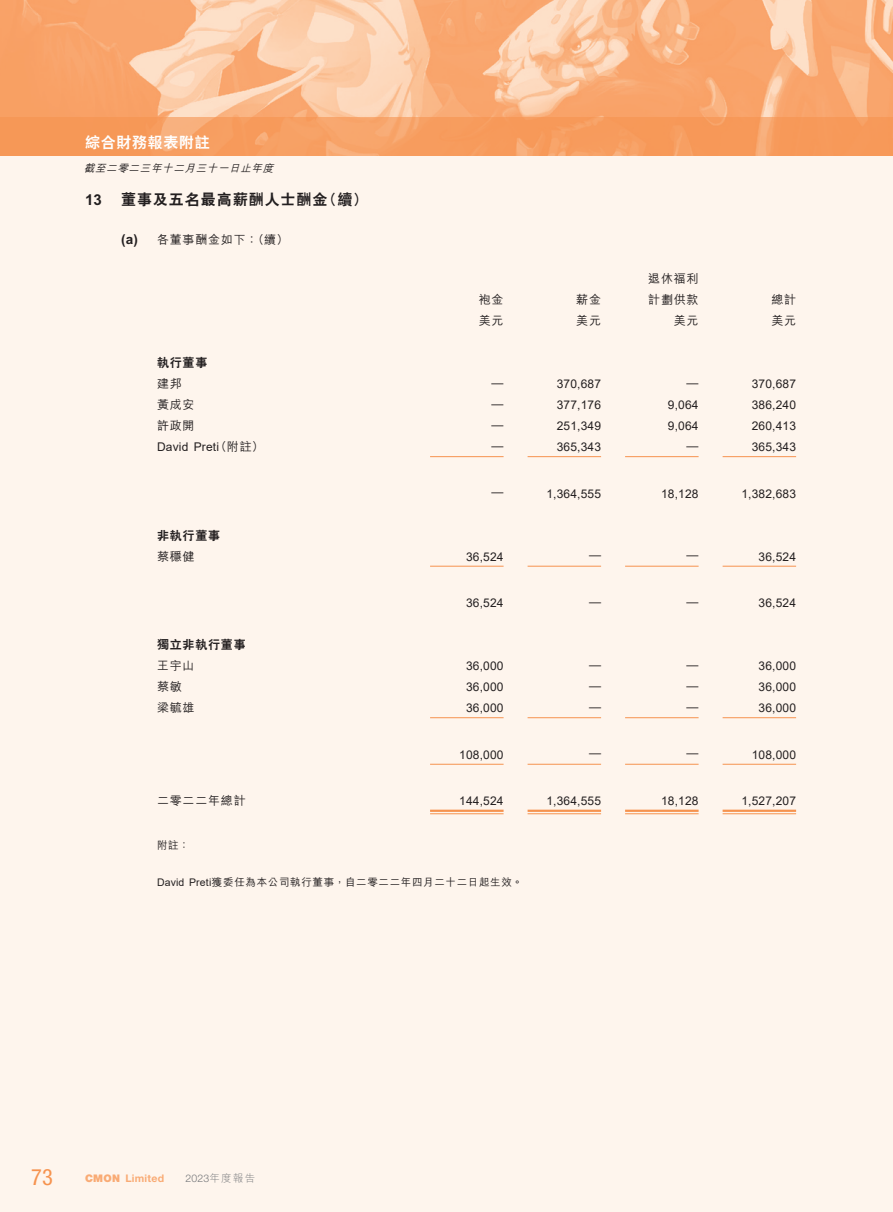
<style>
.page{position:relative;width:893px;height:1212px;background:#fef5ed}
.page>*{position:absolute;margin:0;border:0;box-sizing:border-box;transform-origin:0 0}
.t1{font:condensed 22.5px "Helvetica Neue LT Std";color:#f6934f}
._03_H1{font:800 15px "C Hei 2 HK";letter-spacing:.065em;color:#231f20}
.t2{font:800 15px "C Hei 2 HK";letter-spacing:.045em;color:#fff}
._03_H1-2{font:700 15px "Arial";color:#231f20}
._04___H2{font:700 13.5px "Arial";color:#231f20}
._01_Body_Text{font:12px "Arial";letter-spacing:.015em;color:#231f20}
._15_Table_Stub{font:500 12px "M Hei HK";letter-spacing:.065em;color:#231f20}
._01_Body_Text-2{font:500 12px "M Hei HK";letter-spacing:.065em;color:#231f20}
._15_Table_Stub-2{font:800 12px "C Hei 2 HK";letter-spacing:.065em;color:#231f20}
._04___H2-2{font:500 12px "M Hei HK";letter-spacing:.065em;color:#231f20}
._15_Table_Stub-3{font:12px "Arial";letter-spacing:.015em;color:#231f20}
._02_Note_Text{font:500 10.5px "M Hei HK";letter-spacing:.065em;color:#231f20}
.t3{font:italic 500 10.5px "M Hei HK";color:#231f20}
.t4{font:300 10.5px "Helvetica Neue LT Std";color:#76787b}
.t5{font:700 10.5px "Helvetica Neue LT Std";letter-spacing:.025em;color:#f9ab75}
.t6{font:900 10.5px "Helvetica Neue LT Std";color:#f9ab75}
.s1{font-family:"Arial";font-weight:400}
.s2{font-family:"M Hei HK"}
</style>
<div class="page">
<img style="left:0;top:0;width:893px;height:117px">
<svg style="left:0;top:117px;width:893px;height:38px;background:#f69d5f"></svg>
<hr style="left:430px;top:456px;width:74px;height:1px;background:#f6934f">
<hr style="left:528px;top:456px;width:73px;height:1px;background:#f6934f">
<hr style="left:625px;top:456px;width:74px;height:1px;background:#f6934f">
<hr style="left:723px;top:456px;width:73px;height:1px;background:#f6934f">
<hr style="left:430px;top:566px;width:74px;height:1px;background:#f6934f">
<hr style="left:528px;top:566px;width:73px;height:1px;background:#f6934f">
<hr style="left:625px;top:566px;width:74px;height:1px;background:#f6934f">
<hr style="left:723px;top:566px;width:73px;height:1px;background:#f6934f">
<hr style="left:430px;top:717px;width:74px;height:1px;background:#f6934f">
<hr style="left:528px;top:717px;width:73px;height:1px;background:#f6934f">
<hr style="left:625px;top:717px;width:74px;height:1px;background:#f6934f">
<hr style="left:723px;top:717px;width:73px;height:1px;background:#f6934f">
<hr style="left:430px;top:764px;width:74px;height:1px;background:#f6934f">
<hr style="left:528px;top:764px;width:73px;height:1px;background:#f6934f">
<hr style="left:625px;top:764px;width:74px;height:1px;background:#f6934f">
<hr style="left:723px;top:764px;width:73px;height:1px;background:#f6934f">
<hr style="left:430px;top:810px;width:74px;height:2px;background:#f6934f">
<hr style="left:430px;top:813px;width:74px;height:1px;background:#f6934f">
<hr style="left:528px;top:810px;width:73px;height:2px;background:#f6934f">
<hr style="left:528px;top:813px;width:73px;height:1px;background:#f6934f">
<hr style="left:625px;top:810px;width:74px;height:2px;background:#f6934f">
<hr style="left:625px;top:813px;width:74px;height:1px;background:#f6934f">
<hr style="left:723px;top:810px;width:73px;height:2px;background:#f6934f">
<hr style="left:723px;top:813px;width:73px;height:1px;background:#f6934f">
<p class="t2" style="left:85px;top:133px;width:126px">綜合財務報表附註</p>
<p class="t3" style="left:84px;top:161px;width:194px">截至二零二三年十二月三十一日止年度</p>
<p class="_03_H1-2" style="left:85px;top:191px;width:18px">13</p>
<p class="_03_H1" style="left:121px;top:189px;width:208px">董事及五名最高薪酬人士酬金</p>
<p class="_03_H1" style="left:322px;top:189px;width:47px">（續(</p>
<p class="_04___H2" style="left:121px;top:231px;width:18px">a( )</p>
<p class="_04___H2-2" style="left:157px;top:231px;width:133px">各董事酬金如下（：續(</p>
<p class="_01_Body_Text-2" style="left:648px;top:270px;width:52px">退休福利</p>
<p class="_01_Body_Text-2" style="left:479px;top:291px;width:26px">袍金</p>
<p class="_01_Body_Text-2" style="left:576px;top:291px;width:26px">薪金</p>
<p class="_01_Body_Text-2" style="left:648px;top:291px;width:52px">計劃供款</p>
<p class="_01_Body_Text-2" style="left:771px;top:291px;width:26px">總計</p>
<p class="_01_Body_Text-2" style="left:479px;top:312px;width:26px">美元</p>
<p class="_01_Body_Text-2" style="left:576px;top:312px;width:26px">美元</p>
<p class="_01_Body_Text-2" style="left:674px;top:312px;width:26px">美元</p>
<p class="_01_Body_Text-2" style="left:771px;top:312px;width:26px">美元</p>
<p class="_15_Table_Stub-2" style="left:157px;top:354px;width:52px">執行董事</p>
<p class="_15_Table_Stub" style="left:157px;top:375px;width:26px">建邦</p>
<p class="_01_Body_Text" style="left:492px;top:374px;width:13px">—</p>
<p class="_01_Body_Text" style="left:557px;top:375px;width:46px">370,687</p>
<p class="_01_Body_Text" style="left:687px;top:374px;width:13px">—</p>
<p class="_01_Body_Text" style="left:752px;top:375px;width:46px">370,687</p>
<p class="_15_Table_Stub" style="left:157px;top:396px;width:39px">黃成安</p>
<p class="_01_Body_Text" style="left:492px;top:395px;width:13px">—</p>
<p class="_01_Body_Text" style="left:557px;top:396px;width:46px">377,176</p>
<p class="_01_Body_Text" style="left:668px;top:396px;width:32px">9,064</p>
<p class="_01_Body_Text" style="left:752px;top:396px;width:46px">386,240</p>
<p class="_15_Table_Stub" style="left:157px;top:417px;width:39px">許政開</p>
<p class="_01_Body_Text" style="left:492px;top:416px;width:13px">—</p>
<p class="_01_Body_Text" style="left:557px;top:417px;width:46px">251,349</p>
<p class="_01_Body_Text" style="left:668px;top:417px;width:32px">9,064</p>
<p class="_01_Body_Text" style="left:752px;top:417px;width:46px">260,413</p>
<p class="_15_Table_Stub" style="left:215px;top:438px;width:51px">（附註(</p>
<p class="_15_Table_Stub-3" style="left:157px;top:438px;width:64px">David Preti</p>
<p class="_01_Body_Text" style="left:492px;top:437px;width:13px">—</p>
<p class="_01_Body_Text" style="left:557px;top:438px;width:46px">365,343</p>
<p class="_01_Body_Text" style="left:687px;top:437px;width:13px">—</p>
<p class="_01_Body_Text" style="left:752px;top:438px;width:46px">365,343</p>
<p class="_01_Body_Text" style="left:492px;top:484px;width:13px">—</p>
<p class="_01_Body_Text" style="left:546px;top:485px;width:56px">1,364,555</p>
<p class="_01_Body_Text" style="left:661px;top:485px;width:39px">18,128</p>
<p class="_01_Body_Text" style="left:741px;top:485px;width:56px">1,382,683</p>
<p class="_15_Table_Stub-2" style="left:157px;top:527px;width:65px">非執行董事</p>
<p class="_15_Table_Stub" style="left:157px;top:547px;width:39px">蔡穩健</p>
<p class="_01_Body_Text" style="left:466px;top:548px;width:39px">36,524</p>
<p class="_01_Body_Text" style="left:589px;top:547px;width:13px">—</p>
<p class="_01_Body_Text" style="left:687px;top:547px;width:13px">—</p>
<p class="_01_Body_Text" style="left:759px;top:548px;width:39px">36,524</p>
<p class="_01_Body_Text" style="left:466px;top:594px;width:39px">36,524</p>
<p class="_01_Body_Text" style="left:589px;top:593px;width:13px">—</p>
<p class="_01_Body_Text" style="left:687px;top:593px;width:13px">—</p>
<p class="_01_Body_Text" style="left:759px;top:594px;width:39px">36,524</p>
<p class="_15_Table_Stub-2" style="left:157px;top:636px;width:90px">獨立非執行董事</p>
<p class="_15_Table_Stub" style="left:157px;top:657px;width:39px">王宇山</p>
<p class="_01_Body_Text" style="left:466px;top:657px;width:39px">36,000</p>
<p class="_01_Body_Text" style="left:589px;top:656px;width:13px">—</p>
<p class="_01_Body_Text" style="left:687px;top:656px;width:13px">—</p>
<p class="_01_Body_Text" style="left:759px;top:657px;width:39px">36,000</p>
<p class="_15_Table_Stub" style="left:157px;top:678px;width:26px">蔡敏</p>
<p class="_01_Body_Text" style="left:466px;top:678px;width:39px">36,000</p>
<p class="_01_Body_Text" style="left:589px;top:677px;width:13px">—</p>
<p class="_01_Body_Text" style="left:687px;top:677px;width:13px">—</p>
<p class="_01_Body_Text" style="left:759px;top:678px;width:39px">36,000</p>
<p class="_15_Table_Stub" style="left:157px;top:699px;width:39px">梁毓雄</p>
<p class="_01_Body_Text" style="left:466px;top:699px;width:39px">36,000</p>
<p class="_01_Body_Text" style="left:589px;top:698px;width:13px">—</p>
<p class="_01_Body_Text" style="left:687px;top:698px;width:13px">—</p>
<p class="_01_Body_Text" style="left:759px;top:699px;width:39px">36,000</p>
<p class="_01_Body_Text" style="left:459px;top:746px;width:46px">108,000</p>
<p class="_01_Body_Text" style="left:589px;top:745px;width:13px">—</p>
<p class="_01_Body_Text" style="left:687px;top:745px;width:13px">—</p>
<p class="_01_Body_Text" style="left:752px;top:746px;width:46px">108,000</p>
<p class="_15_Table_Stub" style="left:157px;top:792px;width:90px">二零二二年總計</p>
<p class="_02_Note_Text" style="left:157px;top:837px;width:34px">附註：</p>
<p class="_02_Note_Text" style="left:157px;top:875px;width:367px"><span class="s1">David Preti</span>獲委任為本公司執行董事，自二零二二年四月二十二日起生效。</p>
<p class="_01_Body_Text" style="left:459px;top:793px;width:46px">144,524</p>
<p class="_01_Body_Text" style="left:546px;top:793px;width:56px">1,364,555</p>
<p class="_01_Body_Text" style="left:661px;top:793px;width:39px">18,128</p>
<p class="_01_Body_Text" style="left:741px;top:793px;width:56px">1,527,207</p>
<h1 class="t1" style="left:31px;top:1164px;width:23px">73</h1>
<p class="t6" style="left:85px;top:1172px;width:37px">CMON</p>
<p class="t5" style="left:125px;top:1172px;width:40px">Limited</p>
<p class="t4" style="left:186px;top:1172px;width:71px">2023<span class="s2">年度報告</span></p>
</div>
